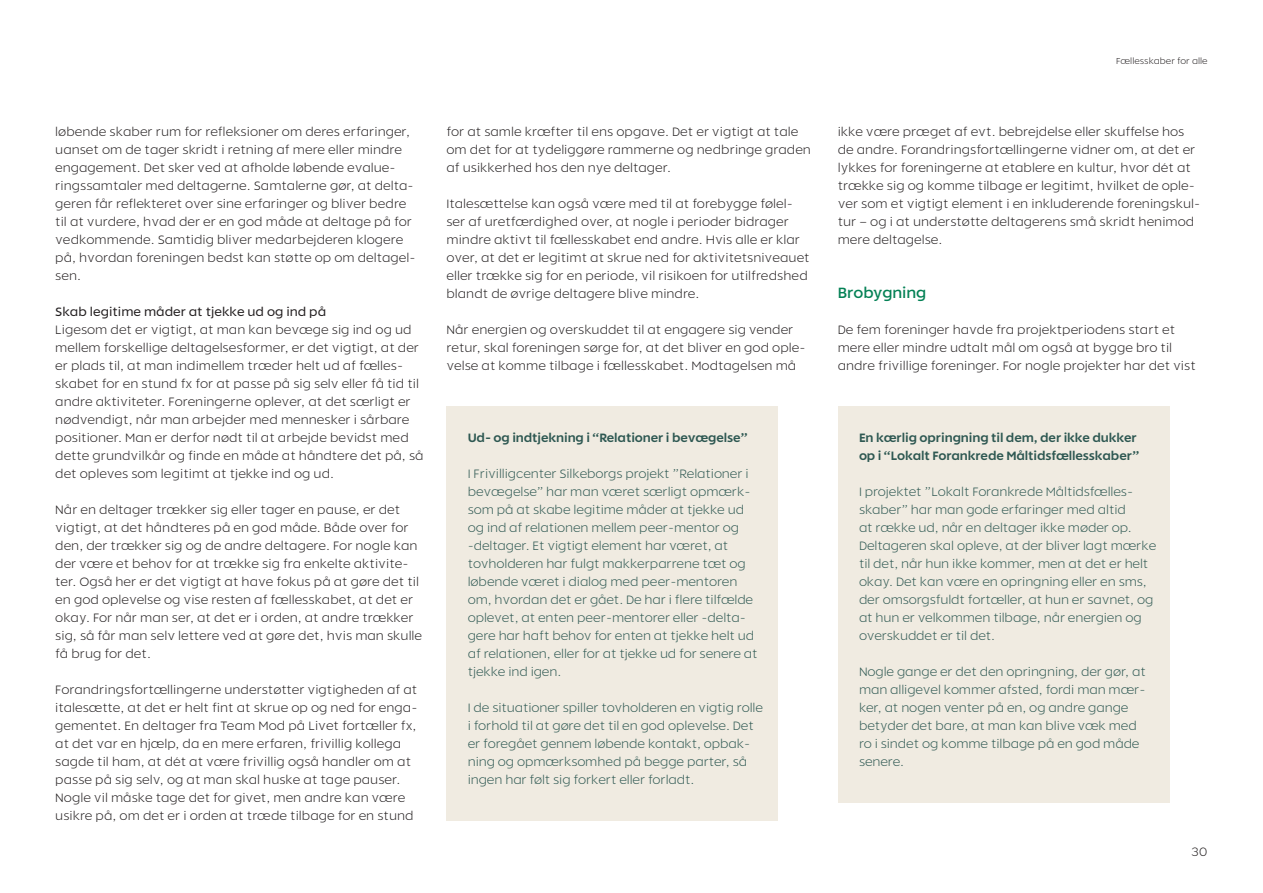
<style>
.page{position:relative;width:1263px;height:893px;background:#fff}
.page>*{position:absolute;margin:0;border:0;box-sizing:border-box;transform-origin:0 0}
.mellemrubrik_stor{font:500 14.7px "Rodia";letter-spacing:-.01em;color:#048155}
.brødtxt{font:300 12px/18px "Rodia";color:#231f20}
.fremhævet_box{font:300 12px/18px "Rodia";letter-spacing:-.01em;color:#2e5852}
.fremhævet_box-2{font:600 12px/18px "Rodia";letter-spacing:-.01em;color:#2e5852}
.mellemrubrik_lille{font:12px "Rodia";color:#231f20}
.t1{font:300 8.55px "Rodia";color:#231f20}
</style>
<div class="page">
<div style="left:446px;top:406px;width:332px;height:414px;background:#f0ebe1"></div>
<div style="left:838px;top:406px;width:331px;height:396px;background:#f0ebe1"></div>
<p class="brødtxt" style="left:55px;top:123px;width:362px">løbende skaber rum for refleksioner om deres erfaringer, uanset om de tager skridt i retning af mere eller mindre engagement. Det sker ved at afholde løbende evalue&shy;ringssamtaler med deltagerne. Samtalerne gør, at delta&shy;geren får reflekteret over sine erfaringer og bliver bedre til at vurdere, hvad der er en god måde at deltage på for vedkommende. Samtidig bliver medarbejderen klogere på, hvordan foreningen bedst kan støtte op om deltagel&shy;sen.</p>
<p class="mellemrubrik_lille" style="left:55px;top:305px;width:272px">Skab legitime måder at tjekke ud og ind på</p>
<p class="brødtxt" style="left:55px;top:321px;width:370px">Ligesom det er vigtigt, at man kan bevæge sig ind og ud mellem forskellige deltagelsesformer, er det vigtigt, at der er plads til, at man indimellem træder helt ud af fælles&shy;skabet for en stund fx for at passe på sig selv eller få tid til andre aktiviteter. Foreningerne oplever, at det særligt er nødvendigt, når man arbejder med mennesker i sårbare positioner. Man er derfor nødt til at arbejde bevidst med dette grundvilkår og finde en måde at håndtere det på, så det opleves som legitimt at tjekke ind og ud.</p>
<p class="brødtxt" style="left:55px;top:501px;width:368px">Når en deltager trækker sig eller tager en pause, er det vigtigt, at det håndteres på en god måde. Både over for den, der trækker sig og de andre deltagere. For nogle kan der være et behov for at trække sig fra enkelte aktivite&shy;ter. Også her er det vigtigt at have fokus på at gøre det til en god oplevelse og vise resten af fællesskabet, at det er okay. For når man ser, at det er i orden, at andre trækker sig, så får man selv lettere ved at gøre det, hvis man skulle få brug for det.</p>
<p class="brødtxt" style="left:55px;top:681px;width:364px">Forandringsfortællingerne understøtter vigtigheden af at italesætte, at det er helt fint at skrue op og ned for enga&shy;gementet. En deltager fra Team Mod på Livet fortæller fx, at det var en hjælp, da en mere erfaren, frivillig kollega sagde til ham, at dét at være frivillig også handler om at passe på sig selv, og at man skal huske at tage pauser.<br>Nogle vil måske tage det for givet, men andre kan være usikre på, om det er i orden at træde tilbage for en stund</p>
<p class="brødtxt" style="left:446px;top:123px;width:366px">for at samle kræfter til ens opgave. Det er vigtigt at tale om det for at tydeliggøre rammerne og nedbringe graden af usikkerhed hos den nye deltager.</p>
<p class="brødtxt" style="left:446px;top:195px;width:365px">Italesættelse kan også være med til at forebygge følel&shy;ser af uretfærdighed over, at nogle i perioder bidrager mindre aktivt til fællesskabet end andre. Hvis alle er klar over, at det er legitimt at skrue ned for aktivitetsniveauet eller trække sig for en periode, vil risikoen for utilfredshed blandt de øvrige deltagere blive mindre.</p>
<p class="brødtxt" style="left:446px;top:321px;width:360px">Når energien og overskuddet til at engagere sig vender retur, skal foreningen sørge for, at det bliver en god ople&shy;velse at komme tilbage i fællesskabet. Modtagelsen må</p>
<p class="fremhævet_box-2" style="left:468px;top:429px;width:282px">Ud- og indtjekning i “Relationer i bevægelse”</p>
<p class="fremhævet_box" style="left:468px;top:465px;width:291px">I Frivilligcenter Silkeborgs projekt ”Relationer i bevægelse” har man været særligt opmærk&shy;som på at skabe legitime måder at tjekke ud og ind af relationen mellem peer-mentor og -deltager. Et vigtigt element har været, at tovholderen har fulgt makkerparrene tæt og løbende været i dialog med peer-mentoren om, hvordan det er gået. De har i flere tilfælde oplevet, at enten peer-mentorer eller -delta&shy;gere har haft behov for enten at tjekke helt ud af relationen, eller for at tjekke ud for senere at tjekke ind igen.</p>
<p class="fremhævet_box" style="left:468px;top:699px;width:297px">I de situationer spiller tovholderen en vigtig rolle i forhold til at gøre det til en god oplevelse. Det er foregået gennem løbende kontakt, opbak&shy;ning og opmærksomhed på begge parter, så ingen har følt sig forkert eller forladt.</p>
<p class="t1" style="left:1116px;top:56px;width:93px">Fællesskaber for alle</p>
<p class="brødtxt" style="left:838px;top:123px;width:364px">ikke være præget af evt. bebrejdelse eller skuffelse hos de andre. Forandringsfortællingerne vidner om, at det er lykkes for foreningerne at etablere en kultur, hvor dét at trække sig og komme tilbage er legitimt, hvilket de ople&shy;ver som et vigtigt element i en inkluderende foreningskul&shy;tur – og i at understøtte deltagerens små skridt henimod mere deltagelse.</p>
<p class="mellemrubrik_stor" style="left:838px;top:285px;width:90px">Brobygning</p>
<p class="brødtxt" style="left:838px;top:321px;width:360px">De fem foreninger havde fra projektperiodens start et mere eller mindre udtalt mål om også at bygge bro til andre frivillige foreninger. For nogle projekter har det vist</p>
<p class="fremhævet_box-2" style="left:859px;top:429px;width:282px">En kærlig opringning til dem, der ikke dukker op i “Lokalt Forankrede Måltidsfællesskaber”</p>
<p class="fremhævet_box" style="left:859px;top:483px;width:299px">I projektet ”Lokalt Forankrede Måltidsfælles&shy;skaber” har man gode erfaringer med altid<br>at række ud, når en deltager ikke møder op.<br>Deltageren skal opleve, at der bliver lagt mærke til det, når hun ikke kommer, men at det er helt okay. Det kan være en opringning eller en sms, der omsorgsfuldt fortæller, at hun er savnet, og at hun er velkommen tilbage, når energien og overskuddet er til det.</p>
<p class="fremhævet_box" style="left:859px;top:663px;width:288px">Nogle gange er det den opringning, der gør, at man alligevel kommer afsted, fordi man mær&shy;ker, at nogen venter på en, og andre gange betyder det bare, at man kan blive væk med ro i sindet og komme tilbage på en god måde senere.</p>
<p class="brødtxt" style="left:1191px;top:843px;width:18px">30</p>
</div>
